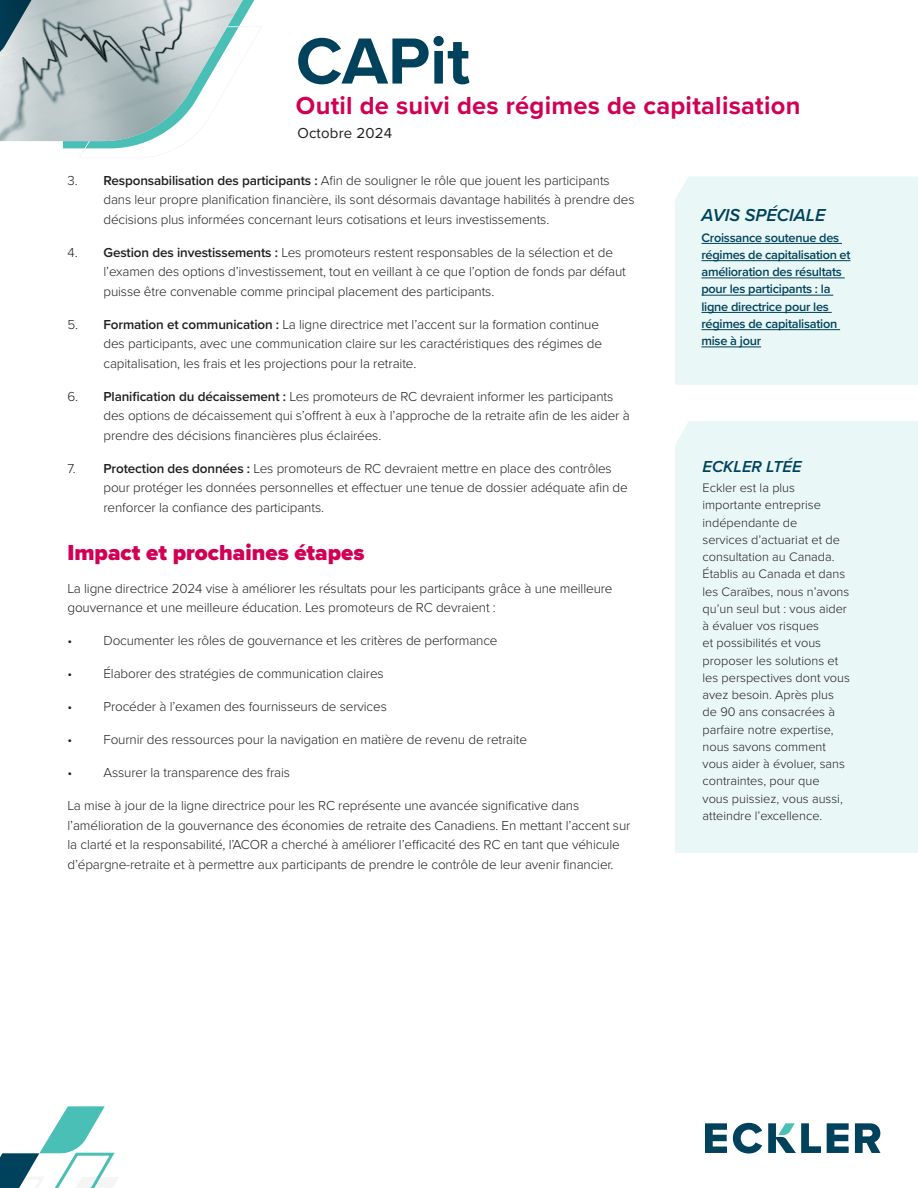
<style>
.page{position:relative;width:918px;height:1188px;background:#fff}
.page>*{position:absolute;margin:0;border:0;box-sizing:border-box;transform-origin:0 0}
.t1{font:700 67.5px "Proxima Nova";color:#00425b}
.t2{font:700 25.5px "Proxima Nova";letter-spacing:.01em;color:#d10055}
.subbheader{font:900 22.5px "Proxima Nova";color:#d10055}
.sidebar_A_header{font:italic 600 18px "Proxima Nova";color:#00425c}
.sidebar_A_header-2{font:italic 600 16.5px "Proxima Nova";color:#00425c}
.t3{font:15px "Proxima Nova";letter-spacing:.01em;color:#231f20}
.body_copy_new{font:300 13.5px/19.5px "Proxima Nova";letter-spacing:-.01em;color:#231f20}
.Sidebar_A_body{font:300 12.75px/17.2px "Proxima Nova";color:#231f20}
.Sidebar_A_body-2{font:600 12.75px/17.2px "Proxima Nova";letter-spacing:-.02em;color:#00425b}
.s1{font-weight:600}
</style>
<div class="page">
<svg style="left:705px;top:1123px;width:22px;height:30px"></svg>
<svg style="left:733px;top:1123px;width:29px;height:31px"></svg>
<svg style="left:768px;top:1123px;width:53px;height:30px"></svg>
<svg style="left:827px;top:1123px;width:22px;height:30px"></svg>
<svg style="left:855px;top:1123px;width:25px;height:30px"></svg>
<svg style="left:0;top:1106px;width:115px;height:82px"></svg>
<svg style="left:0;top:0;width:255px;height:149px"></svg>
<div style="left:675px;top:177px;width:243px;height:208px;background:#e9f7f6"></div>
<div style="left:675px;top:421px;width:243px;height:432px;background:#e9f7f6"></div>
<hr style="left:701px;top:243px;width:141px;height:1px;background:#00425b">
<hr style="left:701px;top:260px;width:150px;height:1px;background:#00425b">
<hr style="left:701px;top:277px;width:144px;height:1px;background:#00425b">
<hr style="left:701px;top:295px;width:132px;height:1px;background:#00425b">
<hr style="left:701px;top:312px;width:131px;height:1px;background:#00425b">
<hr style="left:701px;top:329px;width:139px;height:1px;background:#00425b">
<hr style="left:701px;top:346px;width:60px;height:1px;background:#00425b">
<h1 class="t1" style="left:296px;top:11px;width:176px">CAPit</h1>
<h2 class="t2" style="left:296px;top:87px;width:506px">Outil de suivi des régimes de capitalisation</h2>
<p class="t3" style="left:297px;top:122px;width:96px">Octobre 2024</p>
<p class="body_copy_new" style="left:104px;top:170px;width:533px;text-indent:-36px">3. <span class="s1">Responsabilisation des participants :</span> Afin de souligner le rôle que jouent les participants dans leur propre planification financière, ils sont désormais davantage habilités à prendre des décisions plus informées concernant leurs cotisations et leurs investissements.</p>
<p class="body_copy_new" style="left:104px;top:242px;width:524px;text-indent:-36px">4. <span class="s1">Gestion des investissements :</span> Les promoteurs restent responsables de la sélection et de l’examen des options d’investissement, tout en veillant à ce que l’option de fonds par défaut puisse être convenable comme principal placement des participants.</p>
<p class="body_copy_new" style="left:104px;top:314px;width:500px;text-indent:-36px">5. <span class="s1">Formation et communication :</span> La ligne directrice met l’accent sur la formation continue des participants, avec une communication claire sur les caractéristiques des régimes de capitalisation, les frais et les projections pour la retraite.</p>
<p class="body_copy_new" style="left:104px;top:386px;width:528px;text-indent:-36px">6. <span class="s1">Planification du décaissement :</span> Les promoteurs de RC devraient informer les participants des options de décaissement qui s’offrent à eux à l’approche de la retraite afin de les aider à prendre des décisions financières plus éclairées.</p>
<p class="body_copy_new" style="left:104px;top:458px;width:526px;text-indent:-36px">7. <span class="s1">Protection des données :</span> Les promoteurs de RC devraient mettre en place des contrôles pour protéger les données personnelles et effectuer une tenue de dossier adéquate afin de renforcer la confiance des participants.</p>
<p class="subbheader" style="left:68px;top:535px;width:298px">Impact et prochaines étapes</p>
<p class="body_copy_new" style="left:68px;top:578px;width:547px">La ligne directrice 2024 vise à améliorer les résultats pour les participants grâce à une meilleure gouvernance et une meilleure éducation. Les promoteurs de RC devraient :</p>
<p class="body_copy_new" style="left:68px;top:630px;width:432px">• Documenter les rôles de gouvernance et les critères de performance</p>
<p class="body_copy_new" style="left:68px;top:663px;width:318px">• Élaborer des stratégies de communication claires</p>
<p class="body_copy_new" style="left:68px;top:696px;width:321px">• Procéder à l’examen des fournisseurs de services</p>
<p class="body_copy_new" style="left:68px;top:729px;width:461px">• Fournir des ressources pour la navigation en matière de revenu de retraite</p>
<p class="body_copy_new" style="left:68px;top:762px;width:224px">• Assurer la transparence des frais</p>
<p class="body_copy_new" style="left:68px;top:795px;width:564px">La mise à jour de la ligne directrice pour les RC représente une avancée significative dans l’amélioration de la gouvernance des économies de retraite des Canadiens. En mettant l’accent sur la clarté et la responsabilité, l’ACOR a cherché à améliorer l’efficacité des RC en tant que véhicule d’épargne-retraite et à permettre aux participants de prendre le contrôle de leur avenir financier.</p>
<p class="sidebar_A_header" style="left:701px;top:202px;width:126px">AVIS SPÉCIALE</p>
<p class="Sidebar_A_body-2" style="left:701px;top:228px;width:151px">Croissance soutenue des régimes de capitalisation et amélioration des résultats pour les participants : la ligne directrice pour les régimes de capitalisation mise à jour</p>
<p class="sidebar_A_header-2" style="left:703px;top:454px;width:101px">ECKLER LTÉE</p>
<p class="Sidebar_A_body" style="left:703px;top:478px;width:149px">Eckler est la plus importante entreprise indépendante de<br>services d’actuariat et de consultation au Canada.<br>Établis au Canada et dans les Caraïbes, nous n’avons qu’un seul but : vous aider à évaluer vos risques<br>et possibilités et vous proposer les solutions et les perspectives dont vous avez besoin. Après plus de 90 ans consacrées à parfaire notre expertise, nous savons comment vous aider à évoluer, sans contraintes, pour que<br>vous puissiez, vous aussi, atteindre l’excellence.</p>
</div>
